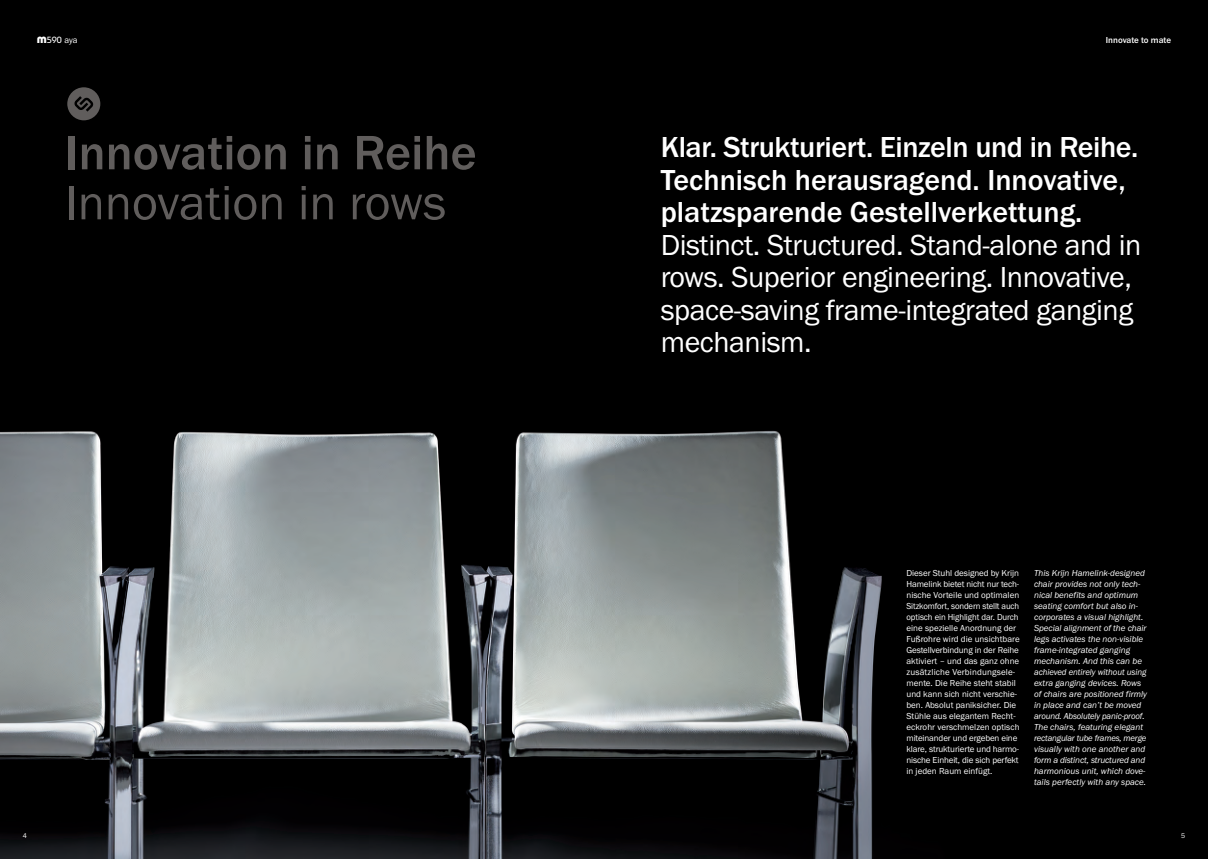
<style>
.page{position:relative;width:1208px;height:859px;background:#fff}
.page>*{position:absolute;margin:0;border:0;box-sizing:border-box;transform-origin:0 0}
.t1{font:500 50px "Franklin Gothic";color:#605d5c}
.t2{font:50px "Franklin Gothic";color:#605d5c}
.t3{font:30px/32.5px "Franklin Gothic";letter-spacing:-.015em;color:#fff}
.t4{font:500 30px/32.5px "Franklin Gothic";color:#fff}
.t5{font:italic 9px/11px "Franklin Gothic";color:#fff}
.t6{font:9px/11px "Franklin Gothic";color:#fff}
.t7{font:500 9px "Franklin Gothic";color:#fff}
.t8{font:500 9px "Bauhaus";color:#fff}
.t9{font:7px "Franklin Gothic";color:#fff}
.s1{font-weight:700;font-size:13px}
.s2{font-family:"Franklin Gothic";font-weight:400}
</style>
<div class="page">
<img style="left:0;top:0;width:1208px;height:859px">
<svg style="left:67px;top:87px;width:33px;height:33px"></svg>
<p class="t8" style="left:37px;top:37px;width:42px"><span class="s1">m</span>590 <span class="s2">aya</span></p>
<p class="t7" style="left:1105px;top:35px;width:67px">Innovate to mate</p>
<h1 class="t1" style="left:65px;top:123px;width:413px">Innovation in Reihe</h1>
<h1 class="t2" style="left:65px;top:173px;width:382px">Innovation in rows</h1>
<h2 class="t4" style="left:660px;top:130px;width:479px">Klar. Strukturiert. Einzeln und in Reihe.<br>Technisch herausragend. Innovative, platzsparende Gestellverkettung.</h2>
<h2 class="t3" style="left:660px;top:228px;width:482px">Distinct. Structured. Stand-alone and in rows. Superior engineering. Innovative, space-saving frame-integrated ganging mechanism.</h2>
<p class="t6" style="left:906px;top:567px;width:115px">Dieser Stuhl designed by Krijn<br>Hamelink bietet nicht nur tech&shy;nische Vorteile und optimalen<br>Sitzkomfort, sondern stellt auch optisch ein Highlight dar. Durch eine spezielle Anordnung der<br>Fußrohre wird die unsichtbare<br>Gestellverbindung in der Reihe aktiviert – und das ganz ohne zusätzliche Verbindungsele&shy;mente. Die Reihe steht stabil und kann sich nicht verschie&shy;ben. Absolut paniksicher. Die<br>Stühle aus elegantem Recht&shy;eckrohr verschmelzen optisch miteinander und ergeben eine klare, strukturierte und harmo&shy;nische Einheit, die sich perfekt in jeden Raum einfügt.</p>
<p class="t5" style="left:1034px;top:567px;width:114px">This Krijn Hamelink-designed chair provides not only tech&shy;nical benefits and optimum seating comfort but also in&shy;corporates a visual highlight.<br>Special alignment of the chair legs activates the non-visible frame-integrated ganging mechanism. And this can be achieved entirely without using extra ganging devices. Rows of chairs are positioned firmly in place and can’t be moved around. Absolutely panic-proof.<br>The chairs, featuring elegant rectangular tube frames, merge visually with one another and form a distinct, structured and harmonious unit, which dove&shy;tails perfectly with any space.</p>
<p class="t9" style="left:23px;top:831px;width:6px">4</p>
<p class="t9" style="left:1181px;top:831px;width:6px">5</p>
</div>
